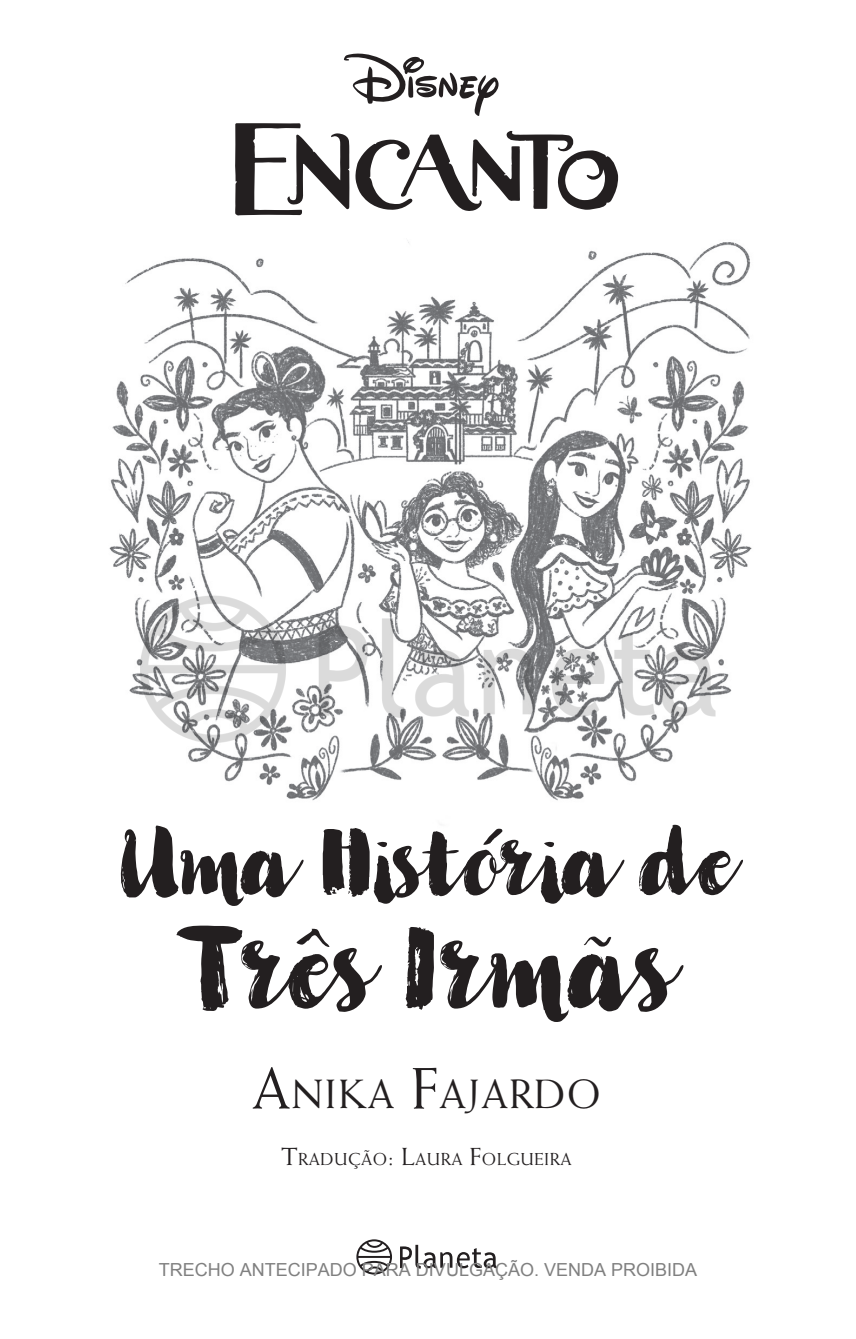
<style>
.page{position:relative;width:856px;height:1339px;background:#fff}
.page>*{position:absolute;margin:0;border:0;box-sizing:border-box;transform-origin:0 0}
.t1{font:112.5px "Kinfolk Pro Rough";color:#231f20}
.t2{font:91.35px "Kinfolk Pro Rough";letter-spacing:-.01em;color:#231f20}
.t3{font:40.95px "Weiss Std";letter-spacing:.03em;color:#231f20}
.t4{font:18px "Arial";color:#808080}
.t5{font:17.32px "Weiss Std";letter-spacing:.03em;color:#231f20}
.s1{font-size:58.5px}
.s2{font-size:24.75px}
</style>
<div class="page">
<img style="left:109px;top:242px;width:643px;height:559px">
<svg style="left:235px;top:123px;width:383px;height:93px"></svg>
<svg style="left:344px;top:53px;width:155px;height:63px"></svg>
<svg style="left:400px;top:1245px;width:96px;height:24px"></svg>
<svg style="left:356px;top:1239px;width:36px;height:35px"></svg>
<img style="left:128px;top:588px;width:599px;height:163px">
<h2 class="t2" style="left:117px;top:805px;width:619px">Uma História de</h2>
<h1 class="t1" style="left:179px;top:898px;width:497px">Três Irmãs</h1>
<h3 class="t3" style="left:252px;top:1071px;width:350px"><span class="s1">A</span>NIKA <span class="s1">F</span>AJARDO</h3>
<p class="t5" style="left:281px;top:1149px;width:291px"><span class="s2">T</span>RADUÇÃO<span class="s2">: L</span>AURA <span class="s2">F</span>OLGUEIRA</p>
<p class="t4" style="left:159px;top:1257px;width:540px">TRECHO ANTECIPADO PARA DIVULGAÇÃO. VENDA PROIBIDA</p>
</div>
